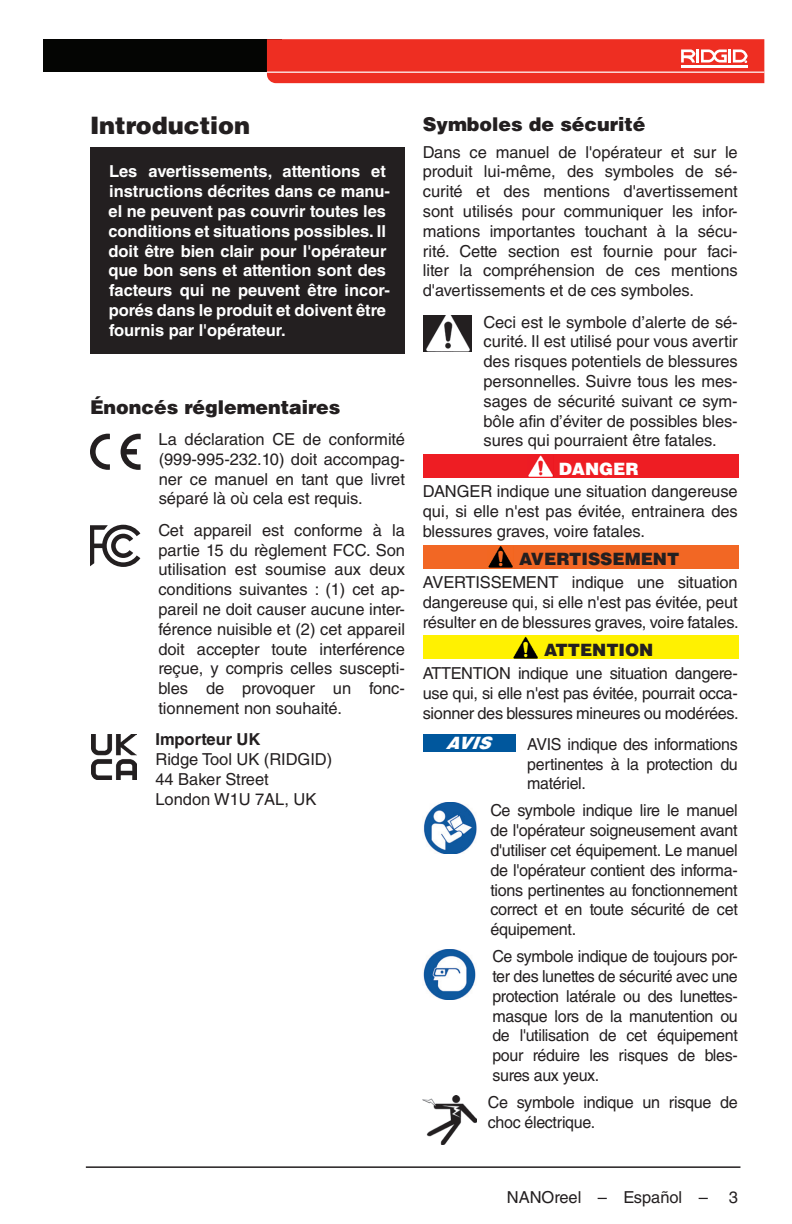
<style>
.page{position:relative;width:792px;height:1224px;background:#fff}
.page>*{position:absolute;margin:0;border:0;box-sizing:border-box;transform-origin:0 0}
.Head_1___h1_-_half{font:900 24px "Helvetica LT Std";letter-spacing:-.005em;color:#231f20}
.Head_2____h2_-_half{font:900 19px "Helvetica LT Std";letter-spacing:-.005em;color:#231f20}
.Safety_Bar_Symbol{font:900 17px "Helvetica LT Std";letter-spacing:-.005em;color:#231f20}
.Safety_Bar_Symbol-2{font:900 17px "Helvetica LT Std";letter-spacing:-.005em;color:#fff}
.t1{font:italic 900 17px "Helvetica LT Std";color:#fff}
.Basic_Normal___bn{font:16.4px/19.8px "Helvetica LT Std";letter-spacing:-.015em;color:#231f20;text-align:justify}
.Basic_Bold___bb{font:700 16.4px/19.8px "Helvetica LT Std";letter-spacing:-.005em;color:#fff}
.s1{font-weight:700}
</style>
<div class="page">
<div style="left:44px;top:39px;width:238px;height:33px;background:#040503"></div>
<svg style="left:267px;top:39px;width:497px;height:44px"></svg>
<hr style="left:86px;top:1166px;width:654px;height:2px;background:#231f20">
<div style="left:90px;top:148px;width:315px;height:206px;background:#231f20"></div>
<svg style="left:121px;top:434px;width:20px;height:36px"></svg>
<svg style="left:90px;top:434px;width:20px;height:36px"></svg>
<svg style="left:90px;top:525px;width:50px;height:42px"></svg>
<img style="left:91px;top:734px;width:45px;height:45px">
<img style="left:423px;top:315px;width:49px;height:37px">
<div style="left:423px;top:454px;width:315px;height:24px;background:#ee1d23"></div>
<img style="left:528px;top:455px;width:25px;height:22px">
<div style="left:423px;top:545px;width:315px;height:23px;background:#f26724"></div>
<img style="left:488px;top:546px;width:25px;height:21px">
<div style="left:423px;top:636px;width:315px;height:23px;background:#fff101"></div>
<img style="left:513px;top:637px;width:25px;height:21px">
<div style="left:423px;top:734px;width:93px;height:17px;background:#00579d"></div>
<img style="left:423px;top:803px;width:54px;height:50px">
<img style="left:423px;top:950px;width:53px;height:50px">
<img style="left:423px;top:1095px;width:53px;height:49px">
<p class="Head_1___h1_-_half" style="left:90px;top:110px;width:162px">Introduction</p>
<p class="Basic_Bold___bb" style="left:108px;top:161px;width:283px">Les avertissements, attentions et instructions décrites dans ce manu&shy;el ne peuvent pas couvrir toutes les conditions et situations possibles. Il doit être bien clair pour l'opérateur que bon sens et attention sont des facteurs qui ne peuvent être incor&shy;porés dans le produit et doivent être fournis par l'opérateur.</p>
<p class="Head_2____h2_-_half" style="left:90px;top:395px;width:252px">Énoncés réglementaires</p>
<p class="Basic_Normal___bn" style="left:159px;top:429px;width:248px">La déclaration CE de conformité (999-995-232.10) doit accompag&shy;ner ce manuel en tant que livret séparé là où cela est requis.</p>
<p class="Basic_Normal___bn" style="left:158px;top:520px;width:248px">Cet appareil est conforme à la partie 15 du règlement FCC. Son utilisation est soumise aux deux conditions suivantes : (1) cet ap&shy;pareil ne doit causer aucune inter&shy;férence nuisible et (2) cet appareil doit accepter toute interférence reçue, y compris celles suscepti&shy;bles de provoquer un fonc&shy;tionnement non souhaité.</p>
<p class="Basic_Normal___bn" style="left:155px;top:730px;width:178px;text-align:left"><span class="s1">Importeur UK<br></span>Ridge Tool UK (RIDGID)<br>44 Baker Street<br>London W1U 7AL, UK</p>
<p class="Head_2____h2_-_half" style="left:423px;top:111px;width:224px">Symboles de sécurité</p>
<p class="Basic_Normal___bn" style="left:423px;top:142px;width:317px">Dans ce manuel de l'opérateur et sur le produit lui-même, des symboles de sé&shy;curité et des mentions d'avertissement sont utilisés pour communiquer les infor&shy;mations importantes touchant à la sécu&shy;rité. Cette section est fournie pour faci&shy;liter la compréhension de ces mentions d'avertissements et de ces symboles.</p>
<p class="Basic_Normal___bn" style="left:483px;top:312px;width:256px">Ceci est le symbole d’alerte de sé&shy;curité. Il est utilisé pour vous avertir des risques potentiels de blessures personnelles. Suivre tous les mes&shy;sages de sécurité suivant ce sym&shy;bôle afin d’éviter de possibles bles&shy;sures qui pourraient être fatales.</p>
<p class="Safety_Bar_Symbol-2" style="left:559px;top:457px;width:82px">DANGER</p>
<p class="Basic_Normal___bn" style="left:423px;top:482px;width:317px">DANGER indique une situation dangereuse qui, si elle n'est pas évitée, entrainera des blessures graves, voire fatales.</p>
<p class="Safety_Bar_Symbol" style="left:519px;top:548px;width:162px">AVERTISSEMENT</p>
<p class="Basic_Normal___bn" style="left:423px;top:573px;width:317px">AVERTISSEMENT indique une situation dangereuse qui, si elle n'est pas évitée, peut résulter en de blessures graves, voire fatales.</p>
<p class="Safety_Bar_Symbol" style="left:544px;top:639px;width:111px">ATTENTION</p>
<p class="Basic_Normal___bn" style="left:423px;top:663px;width:317px">ATTENTION indique une situation dangere&shy;use qui, si elle n'est pas évitée, pourrait occa&shy;sionner des blessures mineures ou modérées.</p>
<p class="t1" style="left:446px;top:732px;width:46px">AVIS</p>
<p class="Basic_Normal___bn" style="left:527px;top:734px;width:212px">AVIS indique des informations pertinentes à la protection du matériel.</p>
<p class="Basic_Normal___bn" style="left:490px;top:801px;width:249px">Ce symbole indique lire le manuel de l'opérateur soigneusement avant d'utiliser cet équipement. Le manuel de l'opérateur contient des informa&shy;tions pertinentes au fonctionnement correct et en toute sécurité de cet équipement.</p>
<p class="Basic_Normal___bn" style="left:492px;top:947px;width:247px">Ce symbole indique de toujours por&shy;ter des lunettes de sécurité avec une protection latérale ou des lunettes&shy;masque lors de la manutention ou de l'utilisation de cet équipement pour réduire les risques de bles&shy;sures aux yeux.</p>
<p class="Basic_Normal___bn" style="left:488px;top:1092px;width:251px">Ce symbole indique un risque de choc électrique.</p>
<p class="Basic_Normal___bn" style="left:507px;top:1187px;width:202px">NANOreel – Español –</p>
<p class="Basic_Normal___bn" style="left:729px;top:1187px;width:11px">3</p>
</div>
